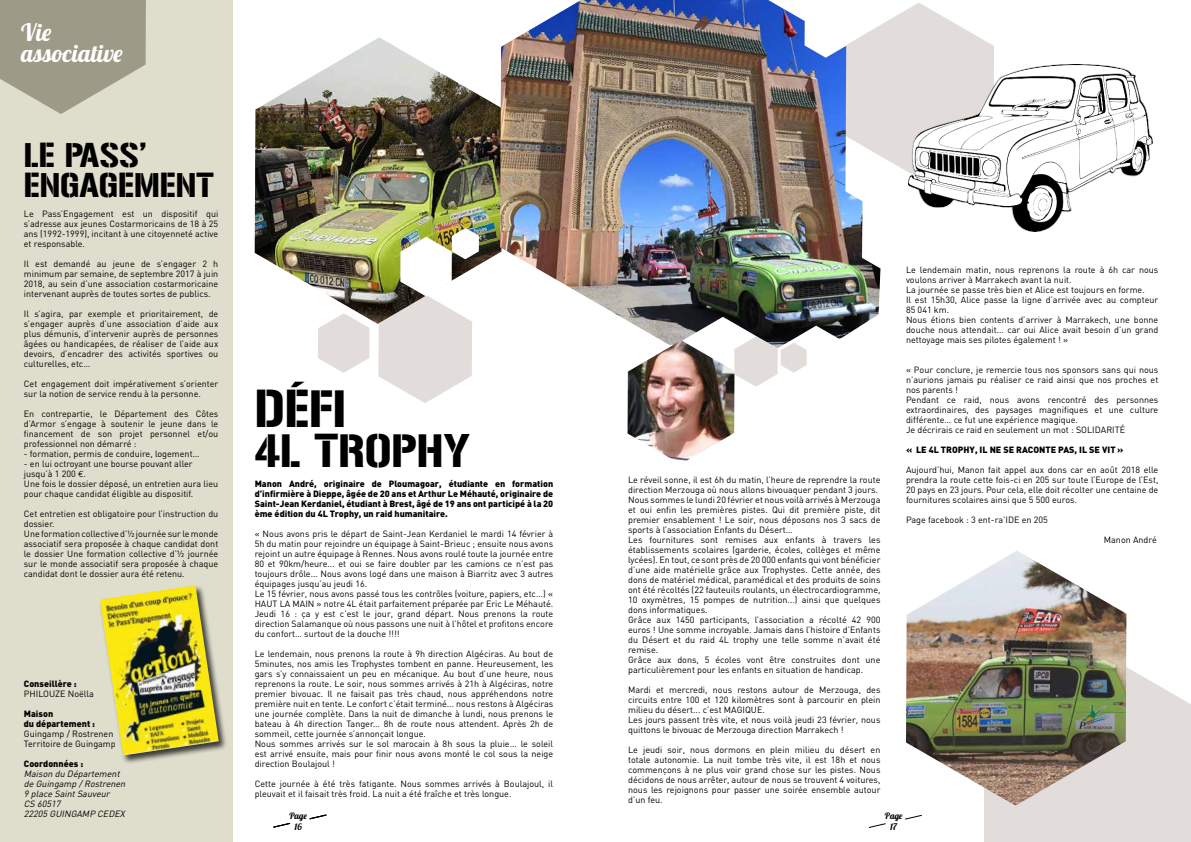
<style>
.page{position:relative;width:1191px;height:842px;background:#fff}
.page>*{position:absolute;margin:0;border:0;box-sizing:border-box;transform-origin:0 0}
.t1{font:46px "Gunplay";color:#000}
.t2{font:41px "Gunplay";color:#000}
.t3{font:30px/30px "Gunplay";color:#000}
.t4{font:24.1px/21.1px "Lobster 1.4";color:#fff}
.t5{font:9px/10px "DIN";color:#000}
.t6{font:900 9px/10px "DIN";color:#000;text-align:justify}
.t7{font:italic 9px/10px "DIN";color:#000}
.t8{font:9px/10.8px "Lobster 1.4";color:#000;text-align:center}
.s1{font-family:"Euro Mono"}
</style>
<div class="page">
<svg style="left:309px;top:814px;width:18px;height:5px"></svg>
<svg style="left:273px;top:823px;width:18px;height:5px"></svg>
<svg style="left:905px;top:815px;width:17px;height:5px"></svg>
<svg style="left:868px;top:823px;width:18px;height:5px"></svg>
<div style="left:0;top:0;width:232px;height:842px;background:#dfddcc"></div>
<svg style="left:984px;top:656px;width:207px;height:186px;background:#e5e0de"></svg>
<svg style="left:318px;top:324px;width:51px;height:49px"></svg>
<img style="left:255px;top:37px;width:245px;height:287px">
<svg style="left:378px;top:228px;width:101px;height:175px"></svg>
<img style="left:500px;top:0;width:304px;height:340px">
<img style="left:694px;top:153px;width:168px;height:187px">
<img style="left:803px;top:247px;width:77px;height:92px">
<svg style="left:804px;top:3px;width:190px;height:175px"></svg>
<svg style="left:734px;top:336px;width:72px;height:51px"></svg>
<svg style="left:0;top:0;width:146px;height:114px"></svg>
<div style="left:99px;top:584px;width:129px;height:181px;background:#000;opacity:.75"></div>
<img style="left:100px;top:585px;width:119px;height:170px">
<img style="left:908px;top:64px;width:244px;height:168px">
<img style="left:906px;top:551px;width:220px;height:255px">
<img style="left:627px;top:340px;width:107px;height:121px">
<h3 class="t4" style="left:21px;top:21px;width:103px">Vie associative</h3>
<h3 class="t3" style="left:24px;top:141px;width:192px">LE PASS’<br>ENGAGEMENT</h3>
<p class="t5" style="left:24px;top:209px;width:196px;text-align:justify">Le Pass’Engagement est un dispositif qui s’adresse aux jeunes Costarmoricains de 18 à 25 ans (1992-1999), incitant à une citoyenneté active et responsable.</p>
<p class="t5" style="left:24px;top:258px;width:196px;text-align:justify">Il est demandé au jeune de s’engager 2 h minimum par semaine, de septembre 2017 à juin 2018, au sein d’une association costarmoricaine intervenant auprès de toutes sortes de publics.</p>
<p class="t5" style="left:24px;top:308px;width:196px;text-align:justify">Il s’agira, par exemple et prioritairement, de s’engager auprès d’une association d’aide aux plus démunis, d’intervenir auprès de personnes âgées ou handicapées, de réaliser de l’aide aux devoirs, d’encadrer des activités sportives ou culturelles, etc…</p>
<p class="t5" style="left:24px;top:378px;width:196px">Cet engagement doit impérativement s’orienter sur la notion de service rendu à la personne.</p>
<p class="t5" style="left:24px;top:408px;width:196px;text-align:justify">En contrepartie, le Département des Côtes d’Armor s’engage à soutenir le jeune dans le financement de son projet personnel et/ou professionnel non démarré :</p>
<p class="t5" style="left:24px;top:448px;width:177px">- formation, permis de conduire, logement…</p>
<p class="t5" style="left:24px;top:458px;width:196px">- en lui octroyant une bourse pouvant aller jusqu’à 1 200 <span class="s1">€</span>.<br>Une fois le dossier déposé, un entretien aura lieu pour chaque candidat éligible au dispositif.</p>
<p class="t5" style="left:24px;top:508px;width:196px">Cet entretien est obligatoire pour l’instruction du dossier.<br>Une formation collective d’½ journée sur le monde associatif sera proposée à chaque candidat dont le dossier Une formation collective d’½ journée sur le monde associatif sera proposée à chaque candidat dont le dossier aura été retenu.</p>
<p class="t6" style="left:24px;top:678px;width:54px">Conseillère :</p>
<p class="t5" style="left:24px;top:688px;width:72px">PHILOUZE Noëlla</p>
<p class="t6" style="left:24px;top:708px;width:73px">Maison<br>du département :</p>
<p class="t5" style="left:24px;top:728px;width:93px">Guingamp / Rostrenen<br>Territoire de Guingamp</p>
<p class="t6" style="left:24px;top:758px;width:61px">Coordonnées :</p>
<p class="t7" style="left:24px;top:769px;width:105px">Maison du Département de Guingamp /Rostrenen<br>9 place SaintSauveur<br>CS 60517<br>22205 GUINGAMP CEDEX</p>
<h1 class="t1" style="left:255px;top:382px;width:93px">DÉFI</h1>
<h2 class="t2" style="left:255px;top:427px;width:217px">4L TROPHY</h2>
<p class="t6" style="left:255px;top:478px;width:300px">Manon André, originaire de Ploumagoar, étudiante en formation d’infirmière à Dieppe, âgée de 20 ans et Arthur Le Méhauté, originaire de Saint-Jean Kerdaniel, étudiant à Brest, âgé de 19 ans ont participé à la 20 ème édition du 4L Trophy, un raid humanitaire.</p>
<p class="t5" style="left:255px;top:528px;width:300px">« Nous avons pris le départ de Saint-Jean Kerdaniel le mardi 14 février à 5h du matin pour rejoindre un équipage à Saint-Brieuc ; ensuite nous avons rejoint un autre équipage à Rennes. Nous avons roulé toute la journée entre 80 et 90km/heure... et oui se faire doubler par les camions ce n’est pas toujours drôle... Nous avons logé dans une maison à Biarritz avec 3 autres équipages jusqu’au jeudi 16.<br>Le 15 février, nous avons passé tous les contrôles (voiture, papiers, etc...) « HAUT LA MAIN » notre 4L était parfaitement préparée par Eric Le Méhauté.<br>Jeudi 16 : ça y est c’est le jour, grand départ. Nous prenons la route direction Salamanque où nous passons une nuit à l’hôtel et profitons encore du confort… surtout de la douche !!!!</p>
<p class="t5" style="left:255px;top:648px;width:300px">Le lendemain, nous prenons la route à 9h direction Algéciras. Au bout de 5minutes, nos amis les Trophystes tombent en panne. Heureusement, les gars s’y connaissaient un peu en mécanique. Au bout d’une heure, nous reprenons la route. Le soir, nous sommes arrivés à 21h à Algéciras, notre premier bivouac. Il ne faisait pas très chaud, nous appréhendons notre première nuit en tente. Le confort c’était terminé... nous restons à Algéciras une journée complète. Dans la nuit de dimanche à lundi, nous prenons le bateau à 4h direction Tanger... 8h de route nous attendent. Après 2h de sommeil, cette journée s’annonçait longue.<br>Nous sommes arrivés sur le sol marocain à 8h sous la pluie... le soleil est arrivé ensuite, mais pour finir nous avons monté le col sous la neige direction Boulajoul !</p>
<p class="t5" style="left:255px;top:778px;width:300px">Cette journée à été très fatigante. Nous sommes arrivés à Boulajoul, il pleuvait et il faisait très froid. La nuit a été fraîche et très longue.</p>
<p class="t8" style="left:289px;top:811px;width:19px">Page<br>16</p>
<p class="t5" style="left:628px;top:475px;width:254px">Le réveil sonne, il est 6h du matin, l’heure de reprendre la route direction Merzouga où nous allons bivouaquer pendant 3 jours.<br>Nous sommes le lundi 20 février et nous voilà arrivés à Merzouga et oui enfin les premières pistes. Qui dit première piste, dit premier ensablement ! Le soir, nous déposons nos 3 sacs de sports à l’association Enfants du Désert…<br>Les fournitures sont remises aux enfants à travers les établissements scolaires (garderie, écoles, collèges et même lycées). En tout, ce sont près de 20 000 enfants qui vont bénéficier d’une aide matérielle grâce aux Trophystes. Cette année, des dons de matériel médical, paramédical et des produits de soins ont été récoltés (22 fauteuils roulants, un électrocardiogramme, 10 oxymètres, 15 pompes de nutrition...) ainsi que quelques dons informatiques.<br>Grâce aux 1450 participants, l’association a récolté 42 900 euros ! Une somme incroyable. Jamais dans l’histoire d’Enfants du Désert et du raid 4L trophy une telle somme n’avait été remise.<br>Grâce aux dons, 5 écoles vont être construites dont une particulièrement pour les enfants en situation de handicap.</p>
<p class="t5" style="left:628px;top:685px;width:254px">Mardi et mercredi, nous restons autour de Merzouga, des circuits entre 100 et 120 kilomètres sont à parcourir en plein milieu du désert... c’est MAGIQUE.<br>Les jours passent très vite, et nous voilà jeudi 23 février, nous quittons le bivouac de Merzouga direction Marrakech !</p>
<p class="t5" style="left:628px;top:745px;width:254px;text-align:justify">Le jeudi soir, nous dormons en plein milieu du désert en totale autonomie. La nuit tombe très vite, il est 18h et nous commençons à ne plus voir grand chose sur les pistes. Nous décidons de nous arrêter, autour de nous se trouvent 4 voitures, nous les rejoignons pour passer une soirée ensemble autour d’un feu.</p>
<p class="t5" style="left:906px;top:265px;width:254px">Le lendemain matin, nous reprenons la route à 6h car nous voulons arriver à Marrakech avant la nuit.<br>La journée se passe très bien et Alice est toujours en forme.<br>Il est 15h30, Alice passe la ligne d’arrivée avec au compteur 85 041 km.<br>Nous étions bien contents d’arriver à Marrakech, une bonne douche nous attendait... car oui Alice avait besoin d’un grand nettoyage mais ses pilotes également ! »</p>
<p class="t5" style="left:906px;top:365px;width:254px">« Pour conclure, je remercie tous nos sponsors sans qui nous n’aurions jamais pu réaliser ce raid ainsi que nos proches et nos parents !<br>Pendant ce raid, nous avons rencontré des personnes extraordinaires, des paysages magnifiques et une culture différente… ce fut une expérience magique.<br>Je décrirais ce raid en seulement un mot : SOLIDARITÉ</p>
<p class="t6" style="left:906px;top:444px;width:219px">« LE 4L TROPHY, IL NE SE RACONTE PAS, IL SE VIT »</p>
<p class="t5" style="left:906px;top:465px;width:254px;text-align:justify">Aujourd’hui, Manon fait appel aux dons car en août 2018 elle prendra la route cette fois-ci en 205 sur toute l’Europe de l’Est, 20 pays en 23 jours. Pour cela, elle doit récolter une centaine de fournitures scolaires ainsi que 5 500 euros.</p>
<p class="t5" style="left:906px;top:515px;width:143px">Page facebook : 3 ent-ra’IDE en 205</p>
<p class="t5" style="left:1103px;top:535px;width:54px">Manon André</p>
<p class="t8" style="left:885px;top:811px;width:19px">Page<br>17</p>
</div>
